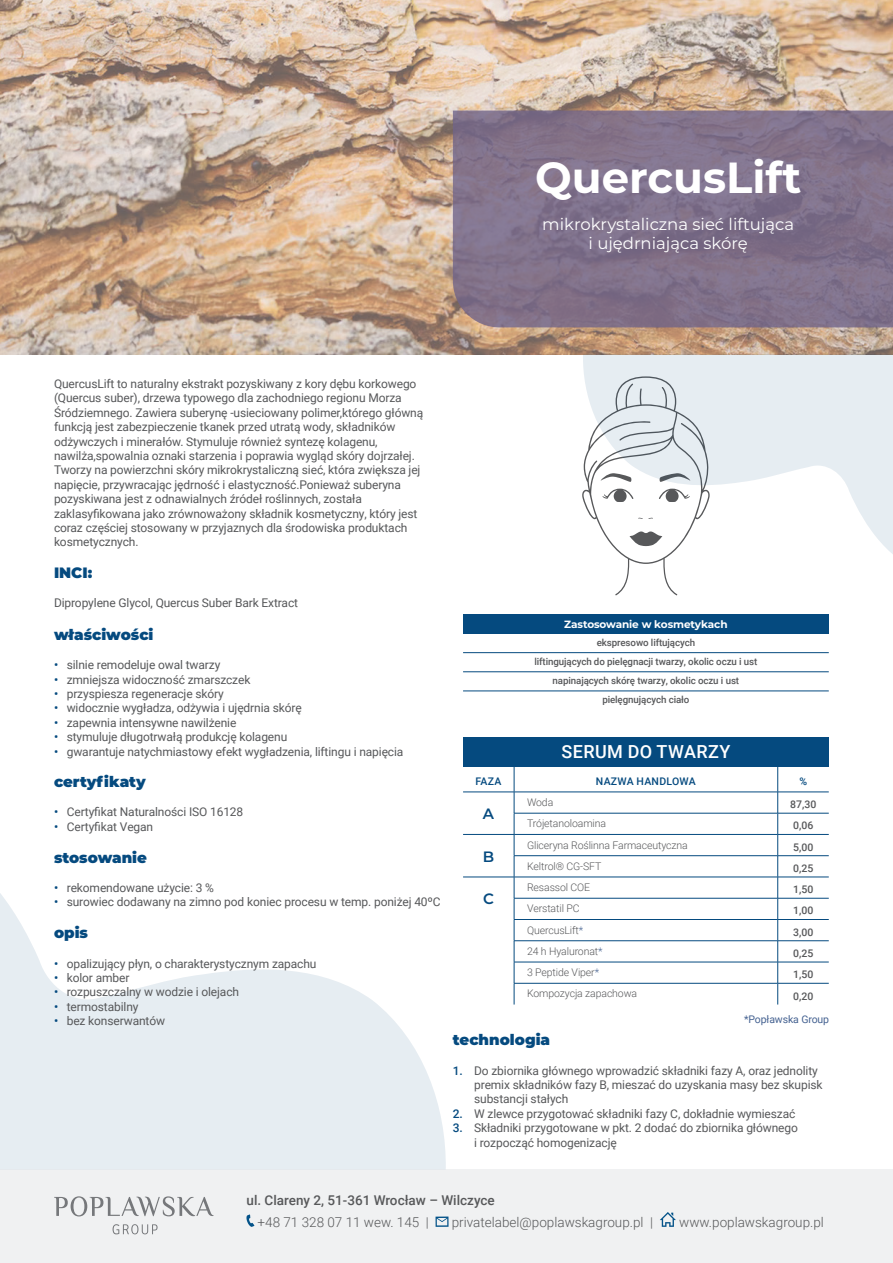
<style>
.page{position:relative;width:893px;height:1263px;background:#fff}
.page>*{position:absolute;margin:0;border:0;box-sizing:border-box;transform-origin:0 0}
.TYTUŁ{font:700 43.5px "Montserrat";color:#fff}
.TABELA_TYTUŁ{font:500 18px "Roboto";letter-spacing:.025em;color:#fff}
.PODTYTUŁ{font:16.5px/19.8px "Montserrat";color:#fff;text-align:center}
.NAGŁÓWEK{font:900 15px "Montserrat";color:#054a7f}
.TABELA_LITERY{font:600 15px "Montserrat";color:#054a7f}
.LIGHT{font:300 13.5px "Roboto";color:#57585a}
.MEDIUM{font:500 13.5px "Roboto";color:#57585a}
.TEKST{font:12px/14.4px "Roboto";letter-spacing:-.01em;color:#57585a}
.TABELA_TEKST{font:300 10.5px "Roboto";letter-spacing:-.01em;color:#57585a}
.TABELA_PROCENTY{font:500 10.5px "Roboto";color:#57585a}
.ZASTOSOWANIE{font:700 10.5px "Montserrat";letter-spacing:-.01em;color:#fff}
.TABELA_NAGŁÓWEK{font:500 10.5px "Roboto";letter-spacing:.025em;color:#054a7f}
.TEKST-2{font:10.5px "Roboto";letter-spacing:-.01em;color:#456291}
.ZASTOSOWANIE-2{font:500 9.75px "Roboto";letter-spacing:-.01em;color:#57585a}
.s1{font-weight:500;color:#054a7f}
.s2{color:#456291}
</style>
<div class="page">
<div style="left:0;top:1169px;width:893px;height:94px;background:#f0f1f2"></div>
<svg style="left:54px;top:1196px;width:160px;height:20px"></svg>
<svg style="left:113px;top:1224px;width:45px;height:10px"></svg>
<svg style="left:246px;top:1214px;width:8px;height:13px"></svg>
<svg style="left:436px;top:1216px;width:13px;height:11px"></svg>
<svg style="left:660px;top:1212px;width:16px;height:15px"></svg>
<img style="left:0;top:0;width:893px;height:354px">
<div style="left:463px;top:614px;width:366px;height:19px;background:#054a7f"></div>
<hr style="left:463px;top:652px;width:366px;height:1px;background:#054a7f">
<hr style="left:463px;top:671px;width:366px;height:1px;background:#054a7f">
<hr style="left:463px;top:691px;width:366px;height:1px;background:#054a7f">
<svg style="left:453px;top:111px;width:440px;height:216px;background:#81718a"></svg>
<svg style="left:582px;top:354px;width:311px;height:225px;fill:#e6edf2"></svg>
<svg style="left:0;top:893px;width:446px;height:276px;fill:#e6edf2"></svg>
<div style="left:463px;top:737px;width:366px;height:29px;background:#054a7f"></div>
<hr style="left:463px;top:834px;width:51px;height:1px;background:#054a7f">
<hr style="left:463px;top:877px;width:51px;height:1px;background:#054a7f">
<hr style="left:463px;top:766px;width:51px;height:1px;background:#054a7f">
<hr style="left:514px;top:766px;width:264px;height:1px;background:#054a7f">
<svg style="left:514px;top:767px;width:1px;height:237px"></svg>
<hr style="left:778px;top:766px;width:51px;height:1px;background:#054a7f">
<hr style="left:463px;top:792px;width:51px;height:1px;background:#054a7f">
<hr style="left:514px;top:792px;width:264px;height:1px;background:#054a7f">
<hr style="left:778px;top:792px;width:51px;height:1px;background:#054a7f">
<hr style="left:514px;top:813px;width:264px;height:1px;background:#054a7f">
<hr style="left:778px;top:813px;width:51px;height:1px;background:#054a7f">
<hr style="left:514px;top:834px;width:264px;height:1px;background:#054a7f">
<hr style="left:778px;top:834px;width:51px;height:1px;background:#054a7f">
<hr style="left:514px;top:855px;width:264px;height:1px;background:#054a7f">
<hr style="left:778px;top:855px;width:51px;height:1px;background:#054a7f">
<hr style="left:514px;top:877px;width:264px;height:1px;background:#054a7f">
<hr style="left:778px;top:877px;width:51px;height:1px;background:#054a7f">
<hr style="left:514px;top:898px;width:264px;height:1px;background:#054a7f">
<hr style="left:778px;top:898px;width:51px;height:1px;background:#054a7f">
<hr style="left:514px;top:919px;width:264px;height:1px;background:#054a7f">
<hr style="left:778px;top:919px;width:51px;height:1px;background:#054a7f">
<hr style="left:514px;top:940px;width:264px;height:1px;background:#054a7f">
<hr style="left:778px;top:940px;width:51px;height:1px;background:#054a7f">
<hr style="left:514px;top:962px;width:264px;height:1px;background:#054a7f">
<hr style="left:778px;top:962px;width:51px;height:1px;background:#054a7f">
<hr style="left:514px;top:983px;width:264px;height:1px;background:#054a7f">
<hr style="left:778px;top:983px;width:51px;height:1px;background:#054a7f">
<svg style="left:777px;top:767px;width:1px;height:237px"></svg>
<p class="TEKST" style="left:54px;top:376px;width:364px">QuercusLift to naturalny ekstrakt pozyskiwany z kory dębu korkowego</p>
<p class="TEKST" style="left:54px;top:391px;width:349px">(Quercus suber), drzewa typowego dla zachodniego regionu Morza</p>
<p class="TEKST" style="left:54px;top:405px;width:371px">Śródziemnego. Zawiera suberynę -usieciowany polimer,którego główną funkcją jest zabezpieczenie tkanek przed utratą wody, składników odżywczych i minerałów. Stymuluje również syntezę kolagenu, nawilża,spowalnia oznaki starzenia i poprawia wygląd skóry dojrzałej.</p>
<p class="TEKST" style="left:54px;top:463px;width:368px">Tworzy na powierzchni skóry mikrokrystaliczną sieć, która zwiększa jej</p>
<p class="TEKST" style="left:54px;top:477px;width:365px">napięcie, przywracając jędrność i elastyczność.Ponieważ suberyna pozyskiwana jest z odnawialnych źródeł roślinnych, została zaklasyfikowana jako zrównoważony składnik kosmetyczny, który jest coraz częściej stosowany w przyjaznych dla środowiska produktach kosmetycznych.</p>
<p class="NAGŁÓWEK" style="left:54px;top:562px;width:40px">INCI:</p>
<p class="TEKST" style="left:54px;top:595px;width:246px">Dipropylene Glycol, Quercus Suber Bark Extract</p>
<p class="NAGŁÓWEK" style="left:54px;top:623px;width:101px">właściwości</p>
<p class="TEKST" style="left:54px;top:657px;width:168px"><span class="s1">•</span> silnie remodeluje owal twarzy</p>
<p class="TEKST" style="left:54px;top:672px;width:198px"><span class="s1">•</span> zmniejsza widoczność zmarszczek</p>
<p class="TEKST" style="left:54px;top:686px;width:171px"><span class="s1">•</span> przyspiesza regeneracje skóry</p>
<p class="TEKST" style="left:54px;top:700px;width:249px"><span class="s1">•</span> widocznie wygładza, odżywia i ujędrnia skórę</p>
<p class="TEKST" style="left:54px;top:715px;width:184px"><span class="s1">•</span> zapewnia intensywne nawilżenie</p>
<p class="TEKST" style="left:54px;top:729px;width:235px"><span class="s1">•</span> stymuluje długotrwałą produkcję kolagenu</p>
<p class="TEKST" style="left:54px;top:744px;width:351px"><span class="s1">•</span> gwarantuje natychmiastowy efekt wygładzenia, liftingu i napięcia</p>
<p class="NAGŁÓWEK" style="left:54px;top:771px;width:93px">certyfikaty</p>
<p class="TEKST" style="left:54px;top:804px;width:191px"><span class="s1">•</span> Certyfikat Naturalności ISO 16128</p>
<p class="TEKST" style="left:54px;top:819px;width:101px"><span class="s1">•</span> Certyfikat Vegan</p>
<p class="TYTUŁ" style="left:535px;top:146px;width:268px">QuercusLift</p>
<p class="PODTYTUŁ" style="left:542px;top:213px;width:253px">mikrokrystaliczna sieć liftująca i ujędrniająca skórę</p>
<p class="ZASTOSOWANIE" style="left:564px;top:617px;width:165px">Zastosowanie w kosmetykach</p>
<p class="ZASTOSOWANIE-2" style="left:597px;top:635px;width:100px">ekspresowo liftujących</p>
<p class="ZASTOSOWANIE-2" style="left:534px;top:655px;width:224px">liftingujących do pielęgnacji twarzy, okolic oczu i ust</p>
<p class="ZASTOSOWANIE-2" style="left:553px;top:674px;width:188px">napinających skórę twarzy, okolic oczu i ust</p>
<p class="ZASTOSOWANIE-2" style="left:602px;top:693px;width:89px">pielęgnujących ciało</p>
<p class="TABELA_TYTUŁ" style="left:561px;top:739px;width:170px">SERUM DO TWARZY</p>
<p class="TABELA_NAGŁÓWEK" style="left:475px;top:773px;width:27px">FAZA</p>
<p class="TABELA_NAGŁÓWEK" style="left:596px;top:773px;width:101px">NAZWA HANDLOWA</p>
<p class="TABELA_NAGŁÓWEK" style="left:799px;top:773px;width:9px">%</p>
<p class="TABELA_LITERY" style="left:483px;top:803px;width:13px">A</p>
<p class="TABELA_TEKST" style="left:527px;top:795px;width:28px">Woda</p>
<p class="TABELA_PROCENTY" style="left:790px;top:797px;width:28px">87,30</p>
<p class="TABELA_TEKST" style="left:527px;top:816px;width:81px">Trójetanoloamina</p>
<p class="TABELA_PROCENTY" style="left:793px;top:818px;width:22px">0,06</p>
<p class="TABELA_TEKST" style="left:527px;top:837px;width:162px">Gliceryna Roślinna Farmaceutyczna</p>
<p class="TABELA_PROCENTY" style="left:793px;top:839px;width:22px">5,00</p>
<p class="TABELA_TEKST" style="left:527px;top:859px;width:76px">Keltrol® CG-SFT</p>
<p class="TABELA_PROCENTY" style="left:793px;top:861px;width:22px">0,25</p>
<p class="NAGŁÓWEK" style="left:54px;top:846px;width:94px">stosowanie</p>
<p class="TEKST" style="left:54px;top:880px;width:161px"><span class="s1">•</span> rekomendowane użycie: 3 %</p>
<p class="TEKST" style="left:54px;top:894px;width:388px"><span class="s1">•</span> surowiec dodawany na zimno pod koniec procesu w temp. poniżej 40ºC</p>
<p class="NAGŁÓWEK" style="left:54px;top:922px;width:36px">opis</p>
<p class="TEKST" style="left:54px;top:956px;width:264px"><span class="s1">•</span> opalizujący płyn, o charakterystycznym zapachu</p>
<p class="TEKST" style="left:54px;top:970px;width:77px"><span class="s1">•</span> kolor amber</p>
<p class="TEKST" style="left:54px;top:984px;width:187px"><span class="s1">•</span> rozpuszczalny w wodzie i olejach</p>
<p class="TEKST" style="left:54px;top:999px;width:86px"><span class="s1">•</span> termostabilny</p>
<p class="TEKST" style="left:54px;top:1013px;width:113px"><span class="s1">•</span> bez konserwantów</p>
<p class="TEKST-2" style="left:744px;top:1012px;width:87px">*Popławska Group</p>
<p class="TABELA_LITERY" style="left:483px;top:846px;width:13px">B</p>
<p class="TABELA_TEKST" style="left:527px;top:880px;width:65px">Resassol COE</p>
<p class="TABELA_PROCENTY" style="left:793px;top:882px;width:22px">1,50</p>
<p class="TABELA_TEKST" style="left:527px;top:901px;width:54px">Verstatil PC</p>
<p class="TABELA_PROCENTY" style="left:793px;top:903px;width:22px">1,00</p>
<p class="TABELA_TEKST" style="left:527px;top:922px;width:58px">QuercusLift<span class="s2">*</span></p>
<p class="TABELA_PROCENTY" style="left:793px;top:924px;width:22px">3,00</p>
<p class="TABELA_TEKST" style="left:527px;top:944px;width:77px">24 h Hyaluronat<span class="s2">*</span></p>
<p class="TABELA_PROCENTY" style="left:793px;top:946px;width:22px">0,25</p>
<p class="TABELA_TEKST" style="left:527px;top:965px;width:74px">3 Peptide Viper<span class="s2">*</span></p>
<p class="TABELA_PROCENTY" style="left:793px;top:967px;width:22px">1,50</p>
<p class="TABELA_TEKST" style="left:527px;top:986px;width:112px">Kompozycja zapachowa</p>
<p class="TABELA_PROCENTY" style="left:793px;top:988px;width:22px">0,20</p>
<p class="TABELA_LITERY" style="left:483px;top:888px;width:12px">C</p>
<p class="NAGŁÓWEK" style="left:453px;top:1029px;width:99px">technologia</p>
<p class="TEKST" style="left:474px;top:1062px;width:350px;text-indent:-21px"><span class="s1">1.</span> Do zbiornika głównego wprowadzić składniki fazy A, oraz jednolity premix składników fazy B, mieszać do uzyskania masy bez skupisk substancji stałych</p>
<p class="TEKST" style="left:453px;top:1106px;width:344px"><span class="s1">2.</span> W zlewce przygotować składniki fazy C, dokładnie wymieszać</p>
<p class="TEKST" style="left:474px;top:1120px;width:325px;text-indent:-21px"><span class="s1">3.</span> Składniki przygotowane w pkt. 2 dodać do zbiornika głównego i rozpocząć homogenizację</p>
<p class="MEDIUM" style="left:246px;top:1190px;width:250px">ul. Clareny 2, 51-361 Wrocław – Wilczyce</p>
<p class="LIGHT" style="left:258px;top:1212px;width:173px">+48 71 328 07 11 wew. 145 |</p>
<p class="LIGHT" style="left:452px;top:1212px;width:203px">privatelabel@poplawskagroup.pl |</p>
<p class="LIGHT" style="left:679px;top:1212px;width:146px">www.poplawskagroup.pl</p>
</div>
